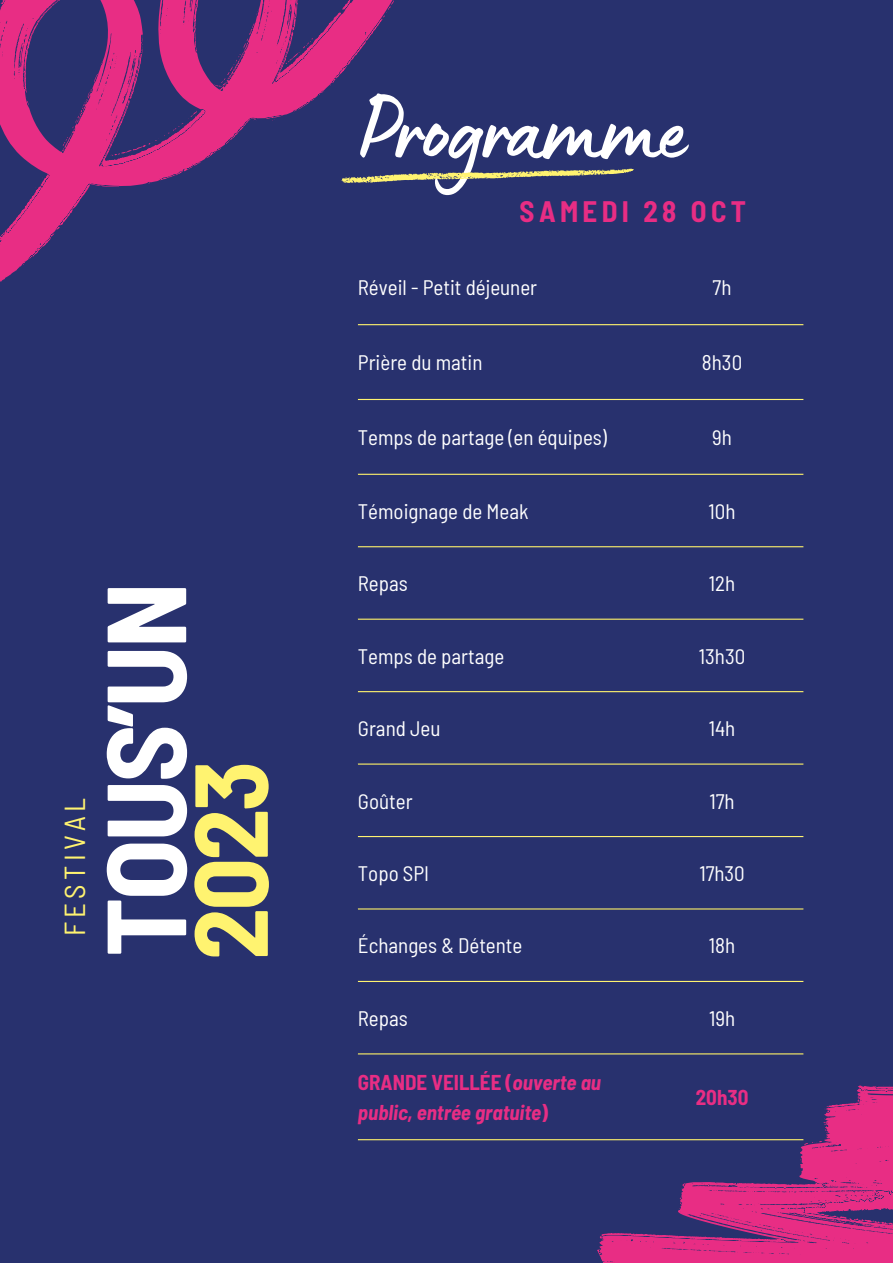
<style>
.page{position:relative;width:893px;height:1264px;background:#fff}
.page>*{position:absolute;margin:0;border:0;box-sizing:border-box;transform-origin:0 0}
.t1{font:700 semi-condensed 112.2px "Barlow";letter-spacing:-.025em;color:#fff}
.t2{font:700 semi-condensed 103.35px "Barlow";color:#fff370}
.t3{font:95.85px "Lumios Marker";letter-spacing:-.025em;color:#fff}
.t4{font:700 semi-condensed 28.95px "Barlow";letter-spacing:.15em;color:#e82d84}
.t5{font:semi-condensed 28.95px "Barlow";letter-spacing:.15em;color:#fff370}
.t6{font:semi-condensed 21px "Barlow";color:#fff}
.t7{font:italic 700 semi-condensed 21px/29.2px "Barlow";color:#e82d84}
.t8{font:700 semi-condensed 21px "Barlow";color:#e82d84}
.s1{font-style:normal}
</style>
<div class="page">
<div style="left:0;top:0;width:892px;height:1262px;background:#28316e"></div>
<hr style="left:358px;top:324px;width:445px;height:1px;background:#fff370">
<hr style="left:358px;top:399px;width:445px;height:1px;background:#fff370">
<hr style="left:358px;top:474px;width:445px;height:1px;background:#fff370">
<hr style="left:358px;top:546px;width:445px;height:1px;background:#fff370">
<hr style="left:358px;top:618px;width:445px;height:1px;background:#fff370">
<hr style="left:358px;top:691px;width:445px;height:1px;background:#fff370">
<hr style="left:358px;top:763px;width:445px;height:1px;background:#fff370">
<hr style="left:358px;top:836px;width:445px;height:1px;background:#fff370">
<hr style="left:358px;top:908px;width:445px;height:1px;background:#fff370">
<hr style="left:358px;top:980px;width:445px;height:2px;background:#fff370">
<hr style="left:358px;top:1053px;width:445px;height:1px;background:#fff370">
<hr style="left:358px;top:1139px;width:445px;height:1px;background:#fff370">
<svg style="left:0;top:0;width:408px;height:326px"></svg>
<svg style="left:580px;top:1053px;width:312px;height:209px"></svg>
<svg style="left:341px;top:150px;width:293px;height:50px"></svg>
<p class="t5" style="left:56px;top:936px;width:140px;rotate:-90deg">FESTIVAL</p>
<p class="t1" style="left:74px;top:956px;width:376px;rotate:-90deg">TOUS’UN</p>
<p class="t2" style="left:164px;top:959px;width:200px;rotate:-90deg">2023</p>
<p class="t3" style="left:358px;top:98px;width:328px">Programme</p>
<p class="t4" style="left:519px;top:193px;width:228px">SAMEDI 28 OCT</p>
<p class="t6" style="left:358px;top:273px;width:181px">Réveil - Petit déjeuner</p>
<p class="t6" style="left:712px;top:273px;width:20px">7h</p>
<p class="t6" style="left:358px;top:349px;width:126px">Prière du matin</p>
<p class="t6" style="left:702px;top:349px;width:42px">8h30</p>
<p class="t6" style="left:358px;top:424px;width:250px">Temps de partage (en équipes)</p>
<p class="t6" style="left:712px;top:424px;width:21px">9h</p>
<p class="t6" style="left:358px;top:497px;width:172px">Témoignage de Meak</p>
<p class="t6" style="left:708px;top:497px;width:29px">10h</p>
<p class="t6" style="left:358px;top:570px;width:51px">Repas</p>
<p class="t6" style="left:709px;top:570px;width:28px">12h</p>
<p class="t6" style="left:358px;top:642px;width:148px">Temps de partage</p>
<p class="t6" style="left:698px;top:642px;width:48px">13h30</p>
<p class="t6" style="left:358px;top:715px;width:84px">Grand Jeu</p>
<p class="t6" style="left:708px;top:715px;width:28px">14h</p>
<p class="t6" style="left:358px;top:787px;width:56px">Goûter</p>
<p class="t6" style="left:709px;top:787px;width:27px">17h</p>
<p class="t6" style="left:358px;top:860px;width:73px">Topo SPI</p>
<p class="t6" style="left:699px;top:860px;width:47px">17h30</p>
<p class="t6" style="left:358px;top:932px;width:166px">Échanges &amp; Détente</p>
<p class="t6" style="left:708px;top:932px;width:28px">18h</p>
<p class="t6" style="left:358px;top:1004px;width:51px">Repas</p>
<p class="t6" style="left:709px;top:1004px;width:28px">19h</p>
<p class="t7" style="left:358px;top:1067px;width:245px"><span class="s1">GRANDE VEILLÉE (</span>ouverte au public, entrée gratuite<span class="s1">)</span></p>
<p class="t8" style="left:695px;top:1084px;width:54px">20h30</p>
</div>
